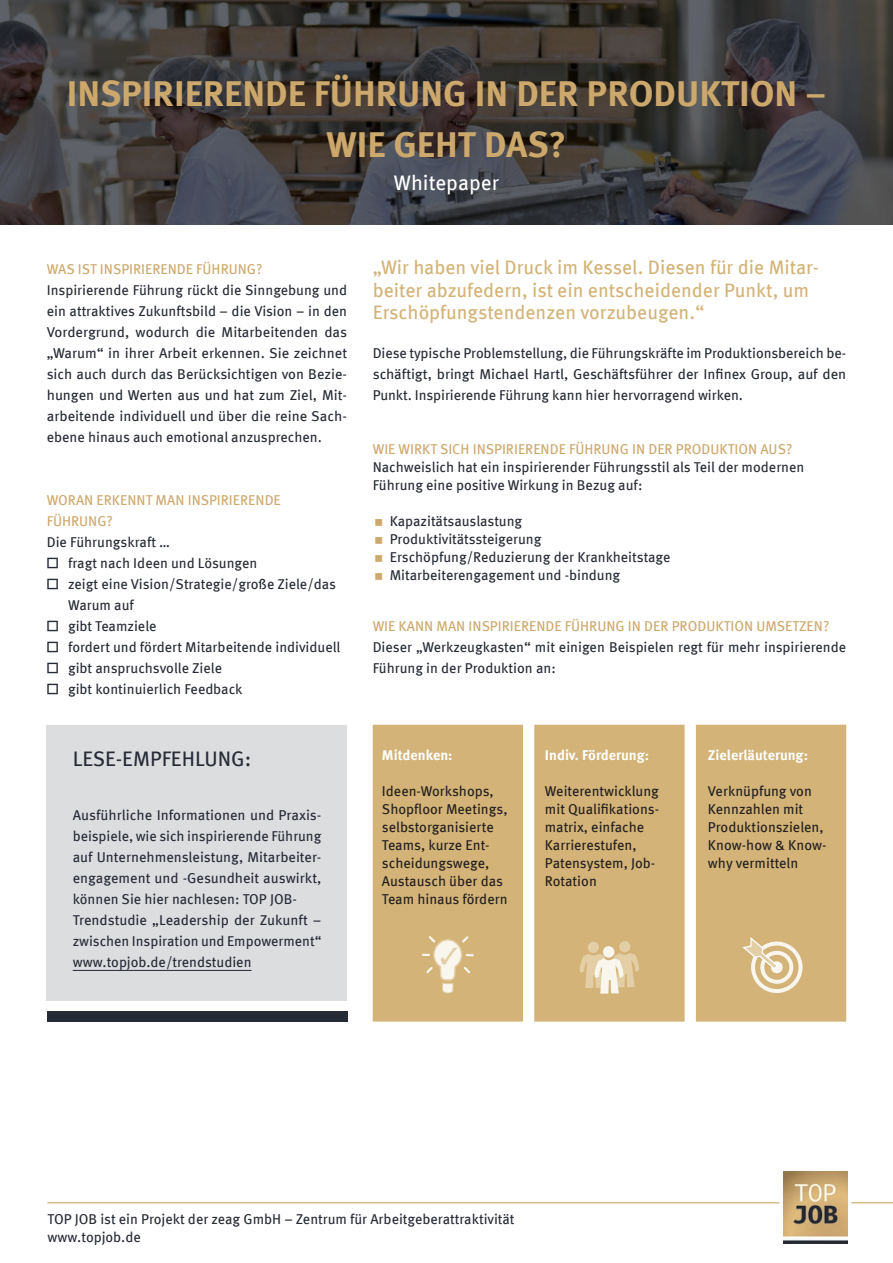
<style>
.page{position:relative;width:893px;height:1263px;background:#fff}
.page>*{position:absolute;margin:0;border:0;box-sizing:border-box;transform-origin:0 0}
.t1{font:700 36px/51px "Meta Offc";color:#cda86c;text-align:center}
.t2{font:21px "Meta Offc";color:#272b35}
.t3{font:21px "Meta Offc";color:#fff}
.t4{font:19.5px/22.5px "Meta Offc";color:#d3b377}
.t5{font:14.25px/21px "Meta Offc";color:#272b35}
.t6{font:14.25px/18px "Meta Offc";color:#231f20}
.t7{font:14.25px/21px "Meta Offc";color:#cda86c}
.t8{font:700 14.25px "Meta Offc";color:#fff}
</style>
<div class="page">
<hr style="left:47px;top:1202px;width:732px;height:1px;background:#cda86c">
<img style="left:783px;top:1172px;width:64px;height:71px">
<hr style="left:851px;top:1202px;width:42px;height:1px;background:#cda86c">
<svg style="left:0;top:0;width:893px;height:225px;background:#3e3c3c"></svg>
<div style="left:47px;top:725px;width:300px;height:275px;background:#dcdddf"></div>
<hr style="left:73px;top:970px;width:179px;height:1px;background:#272b35">
<div style="left:373px;top:725px;width:150px;height:296px;background:#d3b377"></div>
<div style="left:534px;top:725px;width:151px;height:296px;background:#d3b377;border:2px solid #d3b377"></div>
<div style="left:696px;top:725px;width:150px;height:296px;background:#d3b377"></div>
<svg style="left:422px;top:936px;width:52px;height:58px"></svg>
<svg style="left:742px;top:937px;width:61px;height:56px"></svg>
<div style="left:588px;top:942px;width:11px;height:11px;background:#e3cea6;border-radius:50%"></div>
<div style="left:619px;top:941px;width:11px;height:11px;background:#e3cea6;border-radius:50%"></div>
<div style="left:603px;top:946px;width:11px;height:12px;background:#f9f6ee;border-radius:50%"></div>
<svg style="left:579px;top:953px;width:60px;height:41px"></svg>
<div style="left:47px;top:1011px;width:300px;height:10px;background:#272b35"></div>
<h1 class="t1" style="left:67px;top:69px;width:761px">INSPIRIERENDE FÜHRUNG IN DER PRODUKTION –<br>WIE GEHT DAS?</h1>
<p class="t7" style="left:47px;top:259px;width:217px">WAS IST INSPIRIERENDE FÜHRUNG?</p>
<p class="t5" style="left:47px;top:280px;width:302px;text-align:justify">Inspirierende Führung rückt die Sinngebung und ein attraktives Zukunftsbild – die Vision – in den Vordergrund, wodurch die Mitarbeitenden das „Warum“ in ihrer Arbeit erkennen. Sie zeichnet sich auch durch das Berücksichtigen von Bezie&shy;hungen und Werten aus und hat zum Ziel, Mit&shy;arbeitende individuell und über die reine Sach&shy;ebene hinaus auch emotional anzusprechen.</p>
<p class="t7" style="left:47px;top:490px;width:236px">WORAN ERKENNT MAN INSPIRIERENDE<br>FÜHRUNG?</p>
<p class="t5" style="left:47px;top:532px;width:125px">Die Führungskraft …</p>
<p class="t5" style="left:47px;top:553px;width:212px">□ fragt nach Ideen und Lösungen</p>
<p class="t5" style="left:68px;top:574px;width:270px;text-indent:-21px">□ zeigt eine Vision/Strategie/große Ziele/das<br>Warum auf</p>
<p class="t5" style="left:47px;top:616px;width:111px">□ gibt Teamziele</p>
<p class="t5" style="left:47px;top:637px;width:295px">□ fordert und fördert Mitarbeitende individuell</p>
<p class="t5" style="left:47px;top:658px;width:177px">□ gibt anspruchsvolle Ziele</p>
<p class="t5" style="left:47px;top:679px;width:197px">□ gibt kontinuierlich Feedback</p>
<h2 class="t3" style="left:394px;top:171px;width:107px">Whitepaper</h2>
<h3 class="t4" style="left:373px;top:257px;width:448px">„Wir haben viel Druck im Kessel. Diesen für die Mitar&shy;beiter abzufedern, ist ein entscheidender Punkt, um<br>Erschöpfungstendenzen vorzubeugen.“</h3>
<p class="t5" style="left:373px;top:343px;width:475px;text-align:justify">Diese typische Problemstellung, die Führungskräfte im Produktionsbereich be&shy;schäftigt, bringt Michael Hartl, Geschäftsführer der Infinex Group, auf den Punkt. Inspirierende Führung kann hier hervorragend wirken.</p>
<p class="t7" style="left:373px;top:439px;width:421px">WIE WIRKT SICH INSPIRIERENDE FÜHRUNG IN DER PRODUKTION AUS?</p>
<p class="t5" style="left:373px;top:459px;width:433px;line-height:18px">Nachweislich hat ein inspirierender Führungsstil als Teil der modernen<br>Führung eine positive Wirkung in Bezug auf:</p>
<p class="t5" style="left:390px;top:513px;width:282px;line-height:18px">Kapazitätsauslastung Produktivitätssteigerung Erschöpfung/Reduzierung der Krankheitstage Mitarbeiterengagement und -bindung</p>
<p class="t7" style="left:373px;top:616px;width:458px">WIE KANN MAN INSPIRIERENDE FÜHRUNG IN DER PRODUKTION UMSETZEN?</p>
<p class="t5" style="left:373px;top:637px;width:475px">Dieser „Werkzeugkasten“ mit einigen Beispielen regt für mehr inspirierende<br>Führung in der Produktion an:</p>
<h2 class="t2" style="left:73px;top:747px;width:180px">LESE-EMPFEHLUNG:</h2>
<p class="t8" style="left:382px;top:746px;width:72px">Mitdenken:</p>
<p class="t6" style="left:382px;top:782px;width:127px">Ideen-Workshops,<br>Shopfloor Meetings, selbstorganisierte<br>Teams, kurze Ent&shy;scheidungswege,<br>Austausch über das<br>Team hinaus fördern</p>
<p class="t5" style="left:73px;top:805px;width:250px">Ausführliche Informationen und Praxis&shy;beispiele, wie sich inspirierende Führung auf Unternehmensleistung, Mitarbeiter&shy;engagement und -Gesundheit auswirkt, können Sie hier nachlesen: TOP JOB-Trendstudie „Leadership der Zukunft – zwischen Inspiration und Empowerment“ www.topjob.de/trendstudien</p>
<p class="t8" style="left:545px;top:746px;width:106px">Indiv. Förderung:</p>
<p class="t6" style="left:545px;top:782px;width:116px">Weiterentwicklung mit Qualifikations&shy;matrix, einfache<br>Karrierestufen,<br>Patensystem, Job-<br>Rotation</p>
<p class="t8" style="left:708px;top:746px;width:102px">Zielerläuterung:</p>
<p class="t6" style="left:708px;top:782px;width:120px">Verknüpfung von<br>Kennzahlen mit<br>Produktionszielen,<br>Know-how &amp; Know&shy;why vermitteln</p>
<p class="t5" style="left:47px;top:1211px;width:469px;line-height:18px">TOP JOB ist ein Projekt der zeag GmbH – Zentrum für Arbeitgeberattraktivität www.topjob.de</p>
</div>
